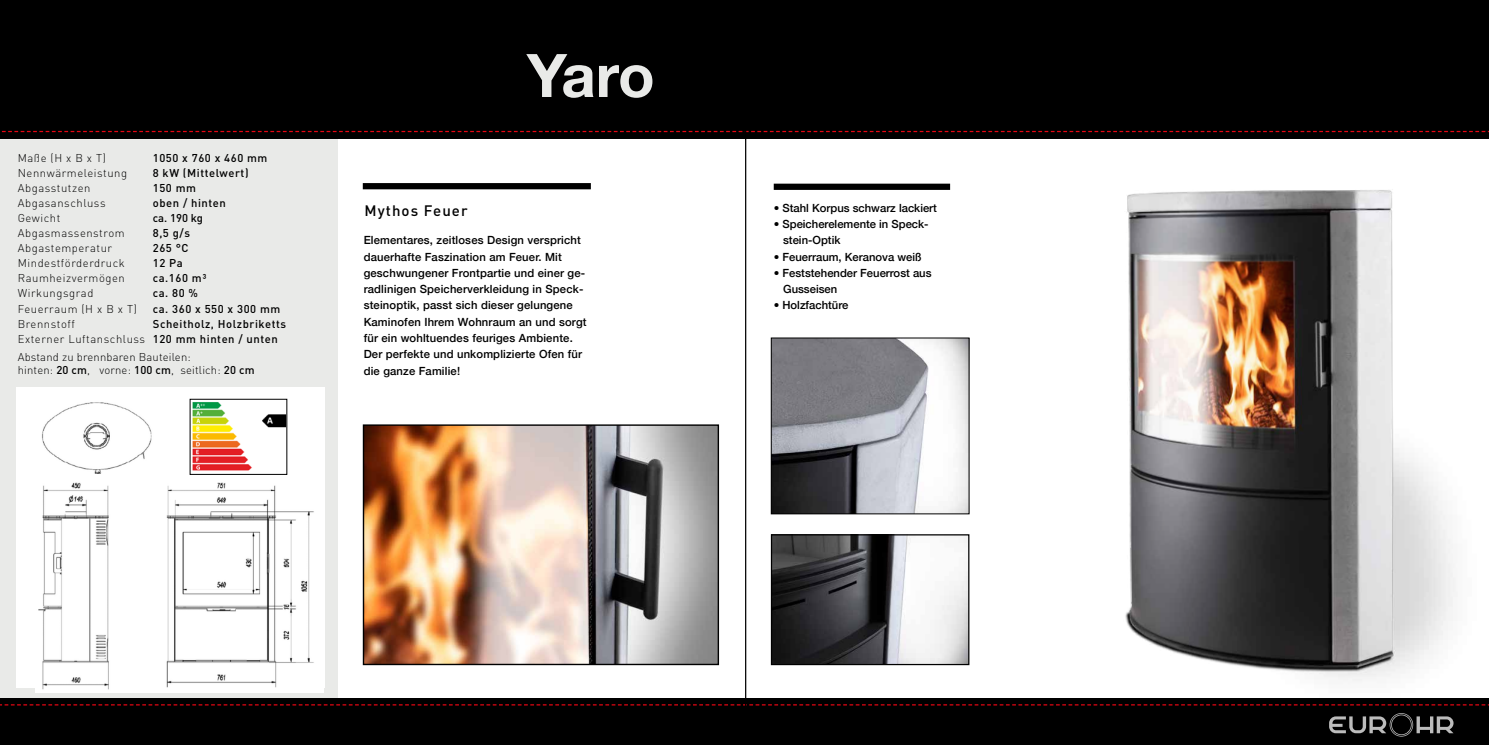
<style>
.page{position:relative;width:1489px;height:745px;background:#fff}
.page>*{position:absolute;margin:0;border:0;box-sizing:border-box;transform-origin:0 0}
.t1{font:700 60px "Helvetica Neue LT Std";color:#e9eae8}
.t2{font:500 15px "DIN";letter-spacing:.07em;color:#000}
.t3{font:500 11.25px/16.2px "Helvetica Neue";letter-spacing:.015em;color:#000}
.t4{font:300 11.25px "DIN";letter-spacing:.05em;color:#000}
.t5{font:500 11.25px/15px "DIN";letter-spacing:.05em;color:#000}
.t6{font:300 11.25px/13.5px "DIN";letter-spacing:.015em;color:#000}
.s1{font-weight:300}
.s2{font-weight:500}
</style>
<div class="page">
<img style="left:1095px;top:138px;width:393px;height:543px">
<div style="left:0;top:117px;width:337px;height:618px;background:#e9eae8"></div>
<div style="left:0;top:0;width:1488px;height:138px;background:#000"></div>
<svg style="left:1px;top:131px;width:1487px;height:1px"></svg>
<div style="left:0;top:698px;width:1488px;height:46px;background:#000"></div>
<svg style="left:0;top:704px;width:1488px;height:1px"></svg>
<svg style="left:1329px;top:713px;width:124px;height:23px"></svg>
<img style="left:772px;top:339px;width:195px;height:173px">
<div style="left:770px;top:337px;width:199px;height:177px;border:1px solid #000"></div>
<img style="left:365px;top:426px;width:352px;height:236px">
<div style="left:363px;top:424px;width:356px;height:240px;border:1px solid #000"></div>
<img style="left:772px;top:536px;width:195px;height:126px">
<div style="left:770px;top:534px;width:199px;height:130px;border:1px solid #000"></div>
<div style="left:773px;top:183px;width:177px;height:7px;background:#000"></div>
<div style="left:363px;top:183px;width:228px;height:6px;background:#000"></div>
<div style="left:16px;top:387px;width:308px;height:300px;background:#fff"></div>
<img style="left:36px;top:482px;width:287px;height:209px">
<img style="left:192px;top:402px;width:93px;height:69px">
<div style="left:190px;top:398px;width:97px;height:76px;border:1px solid #000"></div>
<img style="left:42px;top:402px;width:110px;height:71px">
<hr style="left:745px;top:0;width:1px;height:744px;background:#000">
<p class="t4" style="left:18px;top:150px;width:90px">Maße (H x B x T)</p>
<p class="t5" style="left:153px;top:150px;width:116px">1050 x 760 x 460 mm</p>
<p class="t4" style="left:18px;top:165px;width:111px">Nennwärmeleistung</p>
<p class="t5" style="left:153px;top:165px;width:97px">8 kW (Mittelwert)</p>
<p class="t4" style="left:18px;top:180px;width:74px">Abgasstutzen</p>
<p class="t5" style="left:153px;top:180px;width:45px">150 mm</p>
<p class="t4" style="left:18px;top:195px;width:89px">Abgasanschluss</p>
<p class="t5" style="left:153px;top:195px;width:75px">oben / hinten</p>
<p class="t4" style="left:18px;top:210px;width:44px">Gewicht</p>
<p class="t5" style="left:153px;top:210px;width:52px">ca. 190 kg</p>
<p class="t4" style="left:18px;top:225px;width:108px">Abgasmassenstrom</p>
<p class="t5" style="left:153px;top:225px;width:39px">8,5 g/s</p>
<p class="t4" style="left:18px;top:240px;width:96px">Abgastemperatur</p>
<p class="t5" style="left:153px;top:240px;width:37px">265 °C</p>
<p class="t4" style="left:18px;top:255px;width:109px">Mindestförderdruck</p>
<p class="t5" style="left:153px;top:255px;width:31px">12 Pa</p>
<p class="t4" style="left:18px;top:270px;width:109px">Raumheizvermögen</p>
<p class="t5" style="left:153px;top:270px;width:55px">ca.160 m³</p>
<p class="t4" style="left:18px;top:285px;width:77px">Wirkungsgrad</p>
<p class="t5" style="left:153px;top:285px;width:47px">ca. 80 %</p>
<p class="t4" style="left:18px;top:301px;width:121px">Feuerraum (H x B x T)</p>
<p class="t5" style="left:153px;top:301px;width:129px">ca. 360 x 550 x 300 mm</p>
<p class="t4" style="left:18px;top:316px;width:59px">Brennstoff</p>
<p class="t5" style="left:18px;top:316px;width:270px;text-indent:135px">Scheitholz, Holzbriketts<br><span class="s1">Externer Luftanschluss</span> 120 mm hinten / unten</p>
<p class="t6" style="left:18px;top:349px;width:238px">Abstand zu brennbaren Bauteilen:<br>hinten: <span class="s2">20 cm</span>, vorne: <span class="s2">100 cm</span>, seitlich: <span class="s2">20 cm</span></p>
<h2 class="t2" style="left:364px;top:200px;width:105px">Mythos Feuer</h2>
<h1 class="t1" style="left:527px;top:38px;width:129px">Yaro</h1>
<p class="t3" style="left:363px;top:231px;width:224px">Elementares, zeitloses Design verspricht dauerhafte Faszination am Feuer. Mit geschwungener Frontpartie und einer ge&shy;radlinigen Speicherverkleidung in Speck&shy;steinoptik, passt sich dieser gelungene Kaminofen Ihrem Wohnraum an und sorgt für ein wohltuendes feuriges Ambiente.<br>Der perfekte und unkomplizierte Ofen für die ganze Familie!</p>
<p class="t3" style="left:773px;top:198px;width:165px">• Stahl Korpus schwarz lackiert</p>
<p class="t3" style="left:783px;top:215px;width:147px;text-indent:-9px">• Speicherelemente in Speck&shy;stein-Optik</p>
<p class="t3" style="left:773px;top:247px;width:149px">• Feuerraum, Keranova weiß</p>
<p class="t3" style="left:783px;top:263px;width:150px;text-indent:-9px">• Feststehender Feuerrost aus<br>Gusseisen</p>
<p class="t3" style="left:773px;top:296px;width:76px">• Holzfachtüre</p>
</div>
